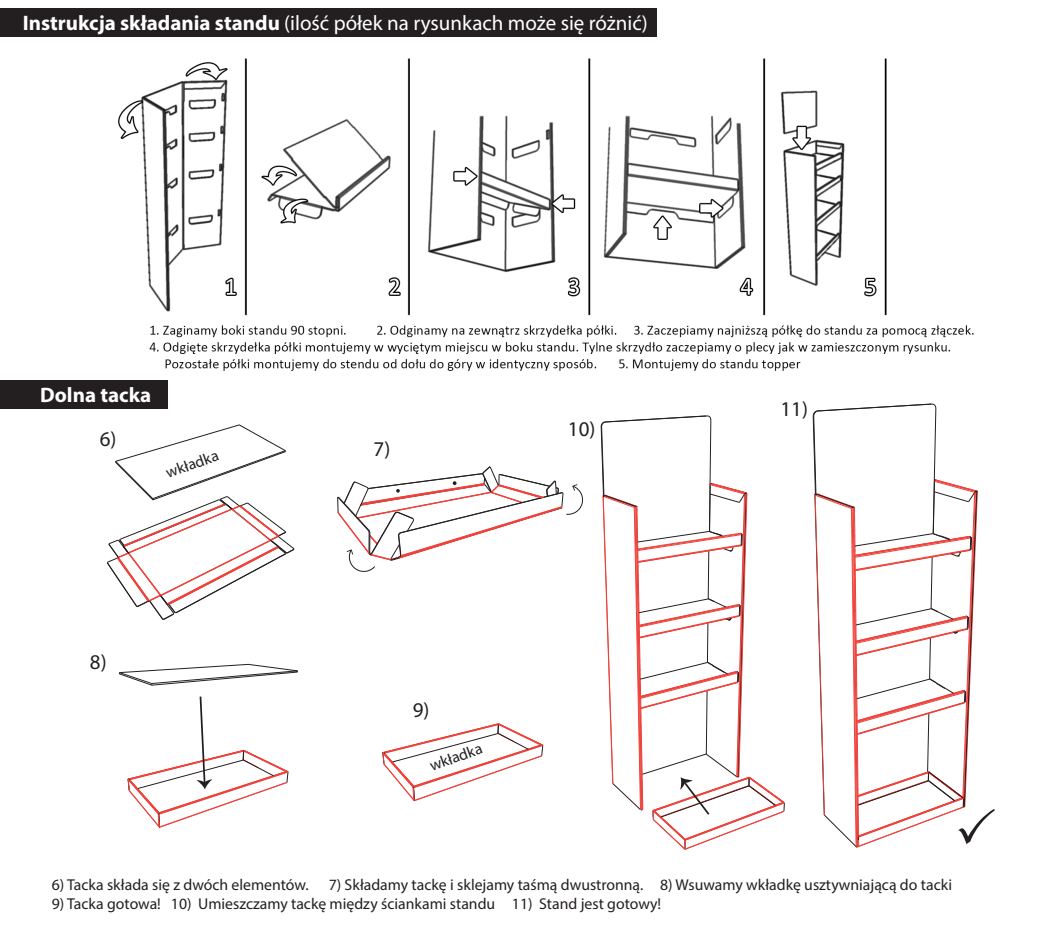
<style>
.page{position:relative;width:1042px;height:947px;background:#fff}
.page>*{position:absolute;margin:0;border:0;box-sizing:border-box;transform-origin:0 0}
.t1{font:21px "Myriad Pro";color:#fff}
.t2{font:21px "Myriad Pro";color:#231f20}
.t3{font:700 21px "Myriad Pro";color:#fff}
.t4{font:15.75px "Myriad Pro";color:#231f20}
.s1{font-weight:700}
</style>
<div class="page">
<svg style="left:107px;top:424px;width:187px;height:196px"></svg>
<img style="left:56px;top:30px;width:918px;height:372px">
<div style="left:0;top:380px;width:167px;height:29px;background:#231f20"></div>
<div style="left:0;top:8px;width:656px;height:28px;background:#231f20"></div>
<svg style="left:119px;top:664px;width:179px;height:22px"></svg>
<svg style="left:382px;top:723px;width:162px;height:79px"></svg>
<svg style="left:812px;top:365px;width:183px;height:483px"></svg>
<svg style="left:127px;top:696px;width:162px;height:132px"></svg>
<svg style="left:600px;top:369px;width:186px;height:481px"></svg>
<svg style="left:337px;top:398px;width:247px;height:174px"></svg>
<h1 class="t1" style="left:23px;top:10px;width:626px"><span class="s1">Instrukcja składania standu</span> (ilość półek na rysunkach może się różnić)</h1>
<h1 class="t3" style="left:40px;top:381px;width:112px">Dolna tacka</h1>
<h1 class="t2" style="left:100px;top:426px;width:18px">6)</h1>
<p class="t4" style="left:163px;top:464px;width:56px;rotate:-20deg">wkładka</p>
<h1 class="t2" style="left:90px;top:649px;width:18px">8)</h1>
<h1 class="t2" style="left:373px;top:436px;width:18px">7)</h1>
<h1 class="t2" style="left:568px;top:416px;width:29px">10)</h1>
<h1 class="t2" style="left:413px;top:696px;width:18px">9)</h1>
<p class="t4" style="left:427px;top:757px;width:56px;rotate:-20deg">wkładka</p>
<h1 class="t2" style="left:780px;top:396px;width:29px">11)</h1>
<p class="t4" style="left:52px;top:875px;width:258px">6) Tacka składa się z dwóch elementów.</p>
<p class="t4" style="left:329px;top:875px;width:625px">7) Składamy tackę i sklejamy taśmą dwustronną. 8) Wsuwamy wkładkę usztywniającą do tacki</p>
<p class="t4" style="left:52px;top:894px;width:611px">9) Tacka gotowa! 10) Umieszczamy tackę między ściankami standu 11) Stand jest gotowy!</p>
</div>
